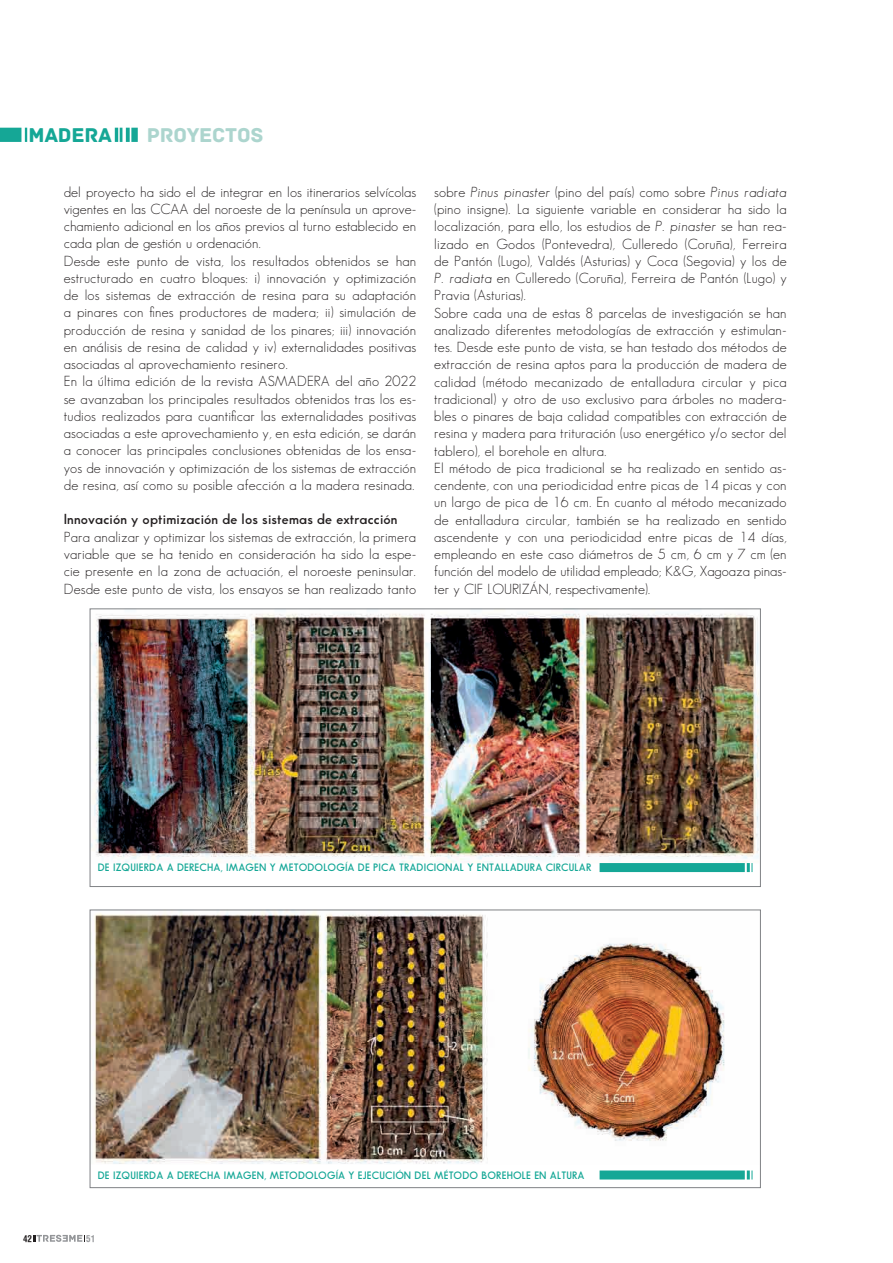
<style>
.page{position:relative;width:893px;height:1263px;background:#fff}
.page>*{position:absolute;margin:0;border:0;box-sizing:border-box;transform-origin:0 0}
.t1{font:21px "Archive";letter-spacing:-.01em;color:#acd5ce}
.t2{font:21px "Archive";letter-spacing:-.01em;color:#15a796}
.t3{font:14.25px/17.2px "Sans Serif FLF";letter-spacing:.01em;color:#231f20}
.t4{font:600 14.25px "Sans Serif FLF";letter-spacing:.01em;color:#231f20}
.t5{font:600 10.5px "Sans Serif FLF";letter-spacing:.015em;color:#15a796}
.t6{font:9px "Swiss 721 Bold Condensed BT";color:#231f20}
.t7{font:9px "Swiss 721 Bold Condensed BT";color:#939598}
.s1{font-style:italic}
</style>
<div class="page">
<div style="left:131px;top:128px;width:7px;height:14px;background:#15a796"></div>
<hr style="left:115px;top:128px;width:3px;height:14px;background:#15a796">
<svg style="left:120px;top:128px;width:2px;height:14px"></svg>
<svg style="left:126px;top:128px;width:4px;height:14px"></svg>
<div style="left:0;top:128px;width:21px;height:14px;background:#15a796"></div>
<svg style="left:25px;top:128px;width:2px;height:14px"></svg>
<svg style="left:33px;top:1235px;width:52px;height:7px"></svg>
<img style="left:92px;top:613px;width:667px;height:251px">
<div style="left:90px;top:609px;width:671px;height:278px;border:1px solid #808285"></div>
<div style="left:600px;top:863px;width:145px;height:9px;background:#15a796"></div>
<svg style="left:747px;top:863px;width:6px;height:9px"></svg>
<img style="left:93px;top:912px;width:632px;height:252px">
<div style="left:90px;top:910px;width:671px;height:278px;border:1px solid #808285"></div>
<div style="left:600px;top:1170px;width:145px;height:9px;background:#15a796"></div>
<svg style="left:747px;top:1170px;width:6px;height:9px"></svg>
<h1 class="t2" style="left:28px;top:122px;width:85px">MADERA</h1>
<h1 class="t1" style="left:147px;top:122px;width:118px">PROYECTOS</h1>
<p class="t3" style="left:64px;top:183px;width:354px">del proyecto ha sido el de integrar en los itinerarios selvícolas vigentes en las CCAA del noroeste de la península un aprove&shy;chamiento adicional en los años previos al turno establecido en cada plan de gestión u ordenación.<br>Desde este punto de vista, los resultados obtenidos se han estructurado en cuatro bloques: i) innovación y optimización de los sistemas de extracción de resina para su adaptación a pinares con fines productores de madera; ii) simulación de producción de resina y sanidad de los pinares; iii) innovación en análisis de resina de calidad y iv) externalidades positivas asociadas al aprovechamiento resinero.<br>En la última edición de la revista ASMADERA del año 2022 se avanzaban los principales resultados obtenidos tras los es&shy;tudios realizados para cuantificar las externalidades positivas asociadas a este aprovechamiento y, en esta edición, se darán a conocer las principales conclusiones obtenidas de los ensa&shy;yos de innovación y optimización de los sistemas de extracción de resina, así como su posible afección a la madera resinada.</p>
<p class="t4" style="left:64px;top:511px;width:335px">Innovación y optimización de los sistemas de extracción</p>
<p class="t3" style="left:64px;top:528px;width:354px;text-align:justify">Para analizar y optimizar los sistemas de extracción, la primera variable que se ha tenido en consideración ha sido la espe&shy;cie presente en la zona de actuación, el noroeste peninsular.<br>Desde este punto de vista, los ensayos se han realizado tanto</p>
<p class="t3" style="left:434px;top:183px;width:354px">sobre <span class="s1">Pinus pinaster</span> (pino del país) como sobre <span class="s1">Pinus radiata </span>(pino insigne). La siguiente variable en considerar ha sido la localización, para ello, los estudios de <span class="s1">P. pinaster</span> se han rea&shy;lizado en Godos (Pontevedra), Culleredo (Coruña), Ferreira de Pantón (Lugo), Valdés (Asturias) y Coca (Segovia) y los de <span class="s1">P. radiata</span> en Culleredo (Coruña), Ferreira de Pantón (Lugo) y Pravia (Asturias).<br>Sobre cada una de estas 8 parcelas de investigación se han analizado diferentes metodologías de extracción y estimulan&shy;tes. Desde este punto de vista, se han testado dos métodos de extracción de resina aptos para la producción de madera de calidad (método mecanizado de entalladura circular y pica tradicional) y otro de uso exclusivo para árboles no madera&shy;bles o pinares de baja calidad compatibles con extracción de resina y madera para trituración (uso energético y/o sector del tablero), el borehole en altura.<br>El método de pica tradicional se ha realizado en sentido as&shy;cendente, con una periodicidad entre picas de 14 picas y con un largo de pica de 16 cm. En cuanto al método mecanizado de entalladura circular, también se ha realizado en sentido ascendente y con una periodicidad entre picas de 14 días, empleando en este caso diámetros de 5 cm, 6 cm y 7 cm (en función del modelo de utilidad empleado; K&amp;G, Xagoaza pinas&shy;ter y CIF LOURIZÁN, respectivamente).</p>
<p class="t5" style="left:98px;top:862px;width:495px">DE IZQUIERDA A DERECHA, IMAGEN Y METODOLOGÍA DE PICA TRADICIONAL Y ENTALLADURA CIRCULAR</p>
<p class="t5" style="left:98px;top:1169px;width:488px">DE IZQUIERDA A DERECHA IMAGEN, METODOLOGÍA Y EJECUCIÓN DEL MÉTODO BOREHOLE EN ALTURA</p>
<p class="t6" style="left:23px;top:1233px;width:11px">42</p>
<p class="t7" style="left:86px;top:1233px;width:10px">51</p>
</div>
